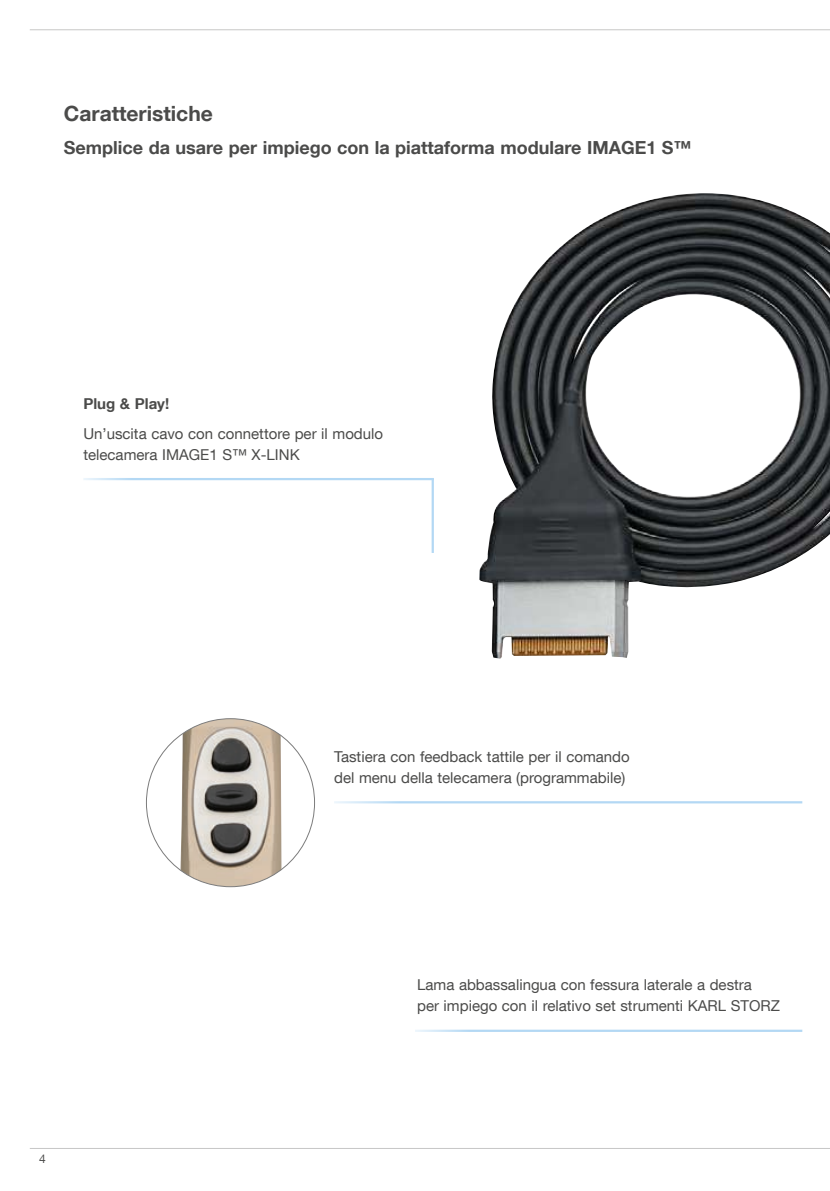
<style>
.page{position:relative;width:830px;height:1191px;background:#fff}
.page>*{position:absolute;margin:0;border:0;box-sizing:border-box;transform-origin:0 0}
.t1{font:700 21px "KS Helvetica Neue";color:#4b4b4a}
.t2{font:700 18px "KS Helvetica Neue";color:#4b4b4a}
.t3{font:15px/21px "KS Helvetica Neue";color:#4b4b4a}
.t4{font:700 15px "KS Helvetica Neue";color:#4b4b4a}
.t5{font:12px "KS Helvetica Neue";color:#4b4b4a}
</style>
<div class="page">
<hr style="left:30px;top:29px;width:799px;height:1px;background:#c7c7c6">
<hr style="left:30px;top:1148px;width:799px;height:1px;background:#c7c7c6">
<img style="left:479px;top:193px;width:350px;height:465px">
<hr style="left:415px;top:1029px;width:386px;height:3px;background:#b3d8f4">
<hr style="left:334px;top:801px;width:467px;height:2px;background:#b3d8f4">
<hr style="left:83px;top:478px;width:350px;height:2px;background:#b3d8f4">
<hr style="left:431px;top:479px;width:2px;height:74px;background:#b3d8f4">
<img style="left:180px;top:718px;width:101px;height:168px">
<h1 class="t1" style="left:64px;top:101px;width:150px">Caratteristiche</h1>
<p class="t2" style="left:64px;top:136px;width:629px">Semplice da usare per impiego con la piattaforma modulare IMAGE1 S™</p>
<p class="t4" style="left:83px;top:394px;width:87px">Plug &amp; Play!</p>
<p class="t3" style="left:83px;top:422px;width:301px">Un’uscita cavo con connettore per il modulo telecamera IMAGE1 S™ X-LINK</p>
<p class="t5" style="left:39px;top:1151px;width:8px">4</p>
<p class="t3" style="left:334px;top:745px;width:297px">Tastiera con feedback tattile per il comando del menu della telecamera (programmabile)</p>
<p class="t3" style="left:417px;top:974px;width:364px">Lama abbassalingua con fessura laterale a destra<br>per impiego con il relativo set strumenti KARL STORZ</p>
</div>
